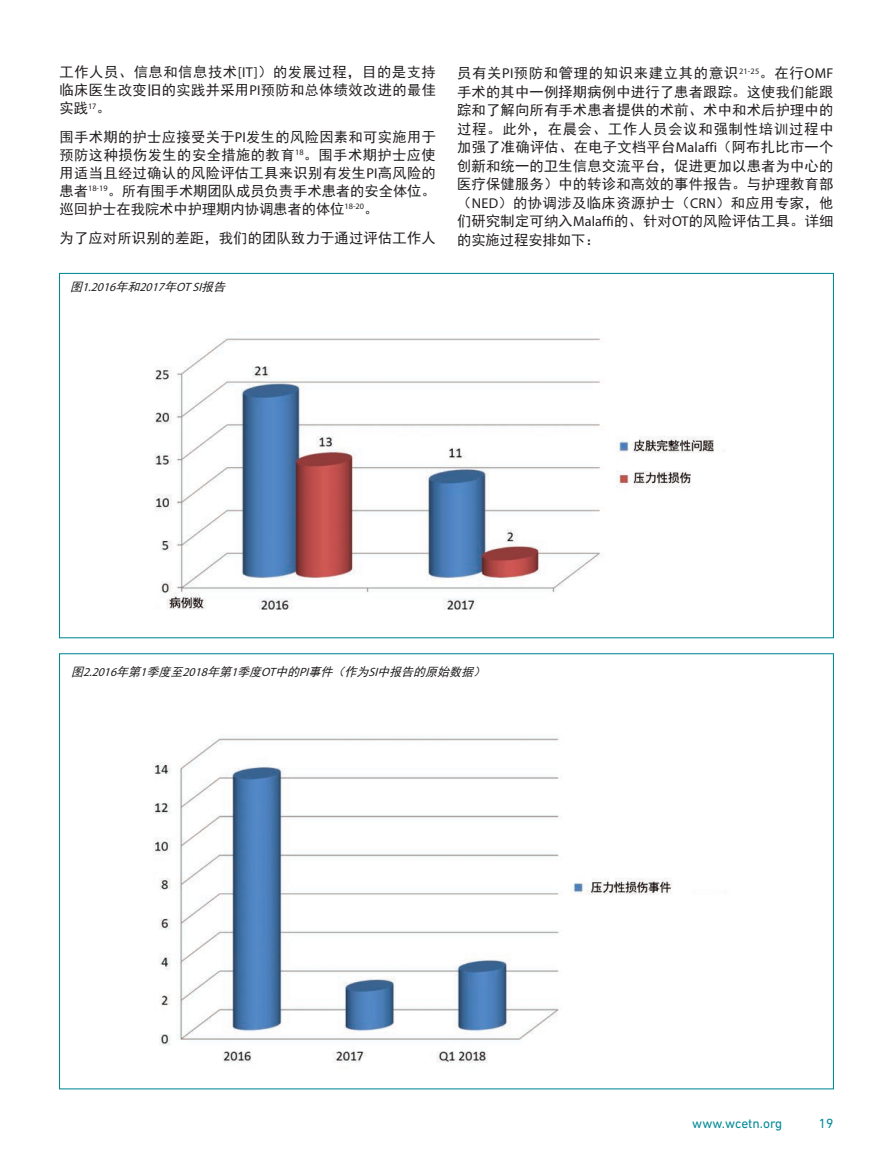
<style>
.page{position:relative;width:893px;height:1149px;background:#fff}
.page>*{position:absolute;margin:0;border:0;box-sizing:border-box;transform-origin:0 0}
._2019_WCET_Galley{font:14.25px/18.5px "Sim Hei";letter-spacing:.015em;color:#231f20;text-align:justify}
.t1{font:13.5px "DIN Next LT Pro";color:#008a97}
._2019_WCET_Figure_Ca{font:italic 12px "Sim Hei";color:#231f20}
._2019_WCET_Figure_Ca-2{font:italic 12px "Myriad Pro";color:#231f20}
.s1{font-family:"Myriad Pro"}
.s2{font-family:"Sim Hei"}
</style>
<div class="page">
<img style="left:154px;top:338px;width:560px;height:272px">
<img style="left:154px;top:738px;width:518px;height:325px">
<p class="_2019_WCET_Galley" style="left:60px;top:63px;width:378px;line-height:18px">工作人员、信息和信息技术<span class="s1">[IT]</span>）的发展过程，目的是支持临床医生改变旧的实践并采用<span class="s1">PI</span>预防和总体绩效改进的最佳实践<sup>17</sup>。</p>
<p class="_2019_WCET_Galley" style="left:60px;top:128px;width:378px;line-height:18px">围手术期的护士应接受关于<span class="s1">PI</span>发生的风险因素和可实施用于预防这种损伤发生的安全措施的教育<sup>18</sup>。围手术期护士应使用适当且经过确认的风险评估工具来识别有发生<span class="s1">PI</span>高风险的患者<sup>18-19</sup>。所有围手术期团队成员负责手术患者的安全体位。巡回护士在我院术中护理期内协调患者的体位<sup>18-20</sup>。</p>
<p class="_2019_WCET_Galley" style="left:60px;top:228px;width:378px">为了应对所识别的差距，我们的团队致力于通过评估工作人</p>
<p class="_2019_WCET_Figure_Ca-2" style="left:70px;top:279px;width:160px"><span class="s2">图</span>1.2016<span class="s2">年和</span>2017<span class="s2">年</span>OTSI<span class="s2">报告</span></p>
<p class="_2019_WCET_Galley" style="left:457px;top:64px;width:378px">员有关<span class="s1">PI</span>预防和管理的知识来建立其的意识<sup>21-25</sup>。在行<span class="s1">OMF</span>手术的其中一例择期病例中进行了患者跟踪。这使我们能跟踪和了解向所有手术患者提供的术前、术中和术后护理中的过程。此外，在晨会、工作人员会议和强制性培训过程中加强了准确评估、在电子文档平台<span class="s1">Malaffi</span>（阿布扎比市一个创新和统一的卫生信息交流平台，促进更加以患者为中心的医疗保健服务）中的转诊和高效的事件报告。与护理教育部（<span class="s1">NED</span>）的协调涉及临床资源护士（<span class="s1">CRN</span>）和应用专家，他们研究制定可纳入<span class="s1">Malaffi</span>的、针对<span class="s1">OT</span>的风险评估工具。详细的实施过程安排如下：</p>
<p class="_2019_WCET_Figure_Ca" style="left:71px;top:665px;width:419px">图<span class="s1">2.2016</span>年第<span class="s1">1</span>季度至<span class="s1">2018</span>年第<span class="s1">1</span>季度<span class="s1">OT</span>中的<span class="s1">PI</span>事件（作为<span class="s1">SI</span>中报告的原始数据）</p>
<p class="t1" style="left:692px;top:1114px;width:92px">www.wcetn.org</p>
<p class="t1" style="left:819px;top:1114px;width:16px">19</p>
</div>
